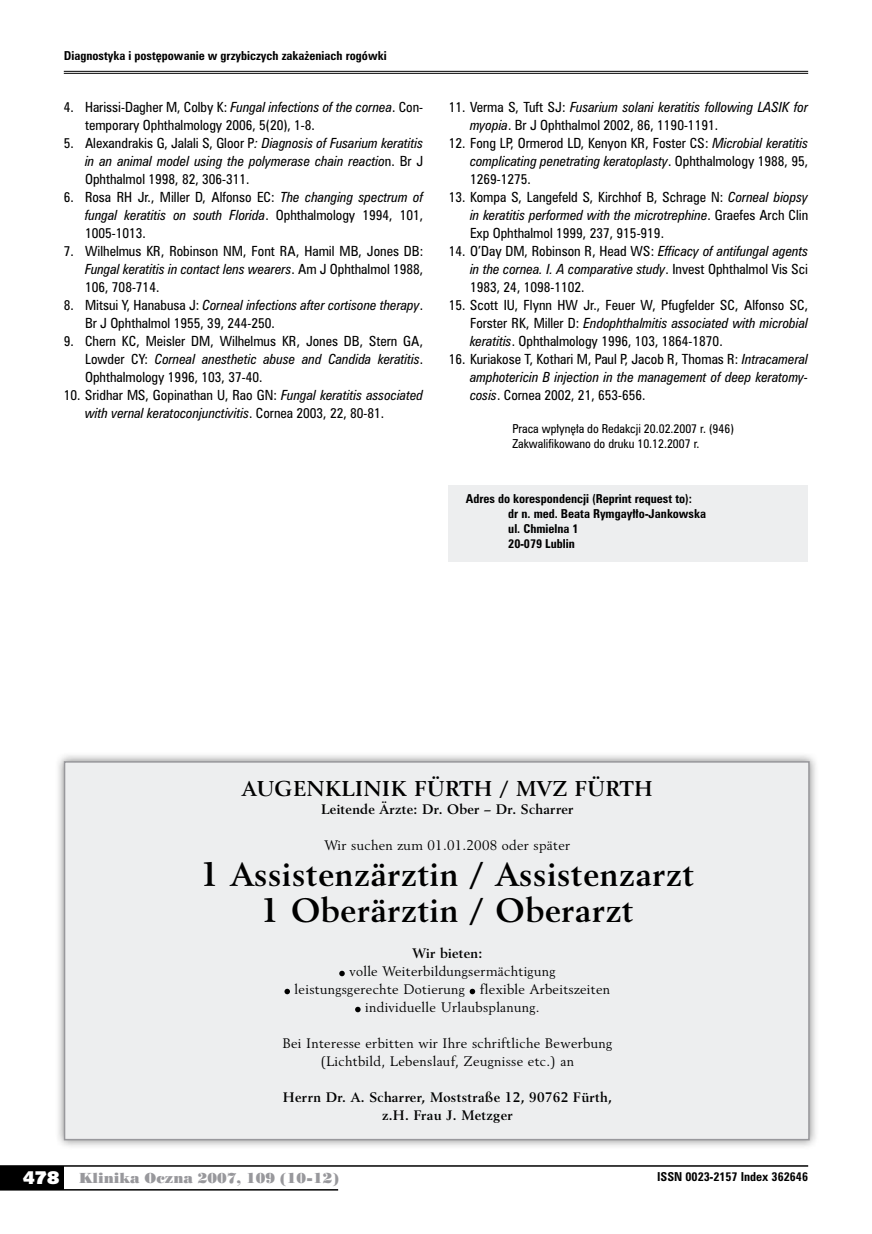
<style>
.page{position:relative;width:872px;height:1234px;background:#fff}
.page>*{position:absolute;margin:0;border:0;box-sizing:border-box;transform-origin:0 0}
.t1{font:700 33px/36px "Revival 565 PL";letter-spacing:.02em;color:#000;text-align:center}
.t2{font:700 21px "Revival 565 PL";letter-spacing:.02em;color:#000}
.t3{font:13.5px/18px "Revival 565 PL";letter-spacing:.02em;color:#000;text-align:center}
.t4{font:700 13.5px/18px "Revival 565 PL";letter-spacing:.02em;color:#000;text-align:center}
.t5{font:13.5px "Poster Bodoni PL";color:#98989c}
.t6{font:12.75px/18px "Zurich Cn PL";color:#000;text-align:justify}
.t7{font:italic 12.75px/18px "Zurich Cn PL";color:#000;text-align:justify}
.t8{font:700 11.25px/15px "Zurich Cn PL";color:#000}
.t9{font:11.25px/15px "Zurich Cn PL";color:#000}
.s1{font-style:italic}
.s2{font-style:normal}
.s3{font-family:"Humanst 531 U Blk PL";font-size:18px;color:#fff}
</style>
<div class="page">
<div style="left:0;top:1165px;width:64px;height:24px;background:#000"></div>
<hr style="left:0;top:1164px;width:808px;height:2px;background:#000">
<hr style="left:0;top:1188px;width:338px;height:2px;background:#000">
<hr style="left:64px;top:71px;width:744px;height:1px;background:#000">
<hr style="left:64px;top:73px;width:744px;height:1px;background:#000">
<div style="left:449px;top:485px;width:359px;height:77px;background:#edeeef"></div>
<div style="left:55px;top:752px;width:763px;height:397px;background:#000;opacity:.45"></div>
<div style="left:65px;top:761px;width:744px;height:378px;background:#edeeef"></div>
<svg style="left:339px;top:970px;width:6px;height:6px"></svg>
<svg style="left:284px;top:988px;width:6px;height:6px"></svg>
<svg style="left:469px;top:988px;width:6px;height:6px"></svg>
<svg style="left:355px;top:1006px;width:5px;height:6px"></svg>
<div style="left:64px;top:761px;width:745px;height:379px;border:2px solid #98989c"></div>
<p class="t8" style="left:64px;top:48px;width:324px">Diagnostyka i postępowanie w grzybiczych zakażeniach rogówki</p>
<p class="t6" style="left:85px;top:97px;width:340px;text-indent:-21px">4. Harissi-Dagher M, Colby K: <span class="s1">Fungal infections of the cornea</span>. Con&shy;temporary Ophthalmology 2006, 5(20), 1-8.</p>
<p class="t7" style="left:85px;top:133px;width:340px;text-indent:-21px"><span class="s2">5. Alexandrakis G, Jalali S, Gloor P</span>: Diagnosis of Fusarium keratitis in an animal model using the polymerase chain reactio<span class="s2">n. Br J Ophthalmol 1998, 82, 306-311.</span></p>
<p class="t6" style="left:85px;top:187px;width:340px;text-indent:-21px">6. Rosa RH Jr., Miller D, Alfonso EC: <span class="s1">The changing spectrum of fungal keratitis on south Florida</span>. Ophthalmology 1994, 101, 1005-1013.</p>
<p class="t6" style="left:85px;top:241px;width:340px;text-indent:-21px">7. Wilhelmus KR, Robinson NM, Font RA, Hamil MB, Jones DB:<br><span class="s1">Fungal keratitis in contact lens wearers</span>. Am J Ophthalmol 1988, 106, 708-714.</p>
<p class="t6" style="left:85px;top:295px;width:340px;text-indent:-21px">8. Mitsui Y, Hanabusa J: <span class="s1">Corneal infections after cortisone therapy</span>.<br>Br J Ophthalmol 1955, 39, 244-250.</p>
<p class="t6" style="left:85px;top:331px;width:340px;text-indent:-21px">9. Chern KC, Meisler DM, Wilhelmus KR, Jones DB, Stern GA, Lowder CY: <span class="s1">Corneal anesthetic abuse and Candida keratitis</span>.<br>Ophthalmology 1996, 103, 37-40.</p>
<p class="t7" style="left:85px;top:385px;width:340px;text-indent:-21px"><span class="s2">10. Sridhar MS, Gopinathan U, Rao GN:</span> Fungal keratitis associated with vernal keratoconjunctivitis<span class="s2">. Cornea 2003, 22, 80-81.</span></p>
<p class="t6" style="left:470px;top:98px;width:340px;text-indent:-21px">11. Verma S, Tuft SJ: <span class="s1">Fusarium solani keratitis following LASIK for myopia</span>. Br J Ophthalmol 2002, 86, 1190-1191.</p>
<p class="t6" style="left:470px;top:134px;width:340px;text-indent:-21px">12. Fong LP, Ormerod LD, Kenyon KR, Foster CS: <span class="s1">Microbial keratitis complicating penetrating keratoplasty</span>. Ophthalmology 1988, 95, 1269-1275.</p>
<p class="t6" style="left:470px;top:188px;width:340px;text-indent:-21px">13. Kompa S, Langefeld S, Kirchhof B, Schrage N: <span class="s1">Corneal biopsy in keratitis performed with the microtrephine</span>. Graefes Arch Clin Exp Ophthalmol 1999, 237, 915-919.</p>
<p class="t6" style="left:470px;top:242px;width:340px;text-indent:-21px">14. O’Day DM, Robinson R, Head WS: <span class="s1">Efficacy of antifungal agents in the cornea. I. A comparative study</span>. Invest Ophthalmol Vis Sci 1983, 24, 1098-1102.</p>
<p class="t6" style="left:470px;top:296px;width:340px;text-indent:-21px">15. Scott IU, Flynn HW Jr., Feuer W, Pfugfelder SC, Alfonso SC, Forster RK, Miller D: <span class="s1">Endophthalmitis associated with microbial keratitis</span>. Ophthalmology 1996, 103, 1864-1870.</p>
<p class="t7" style="left:470px;top:350px;width:340px;text-indent:-21px"><span class="s2">16. Kuriakose T, Kothari M, Paul P, Jacob R, Thomas R:</span> Intracameral amphotericin B injection in the management of deep keratomy&shy;cosis<span class="s2">. Cornea 2002, 21, 653-656.</span></p>
<p class="t9" style="left:512px;top:421px;width:223px">Praca wpłynęła do Redakcji 20.02.2007 r. (946)<br>Zakwalifikowano do druku 10.12.2007 r.</p>
<p class="t8" style="left:508px;top:491px;width:199px;text-indent:-43px">Adres do korespondencji (Reprint request to):<br>dr n. med. Beata Rymgayłło-Jankowska ul. Chmielna 1<br>20-079 Lublin</p>
<h2 class="t2" style="left:242px;top:775px;width:412px">AUGENKLINIK FÜRTH / MVZ FÜRTH</h2>
<p class="t4" style="left:321px;top:800px;width:254px">Leitende Ärzte: Dr. Ober – Dr. Scharrer</p>
<p class="t3" style="left:324px;top:836px;width:247px">Wir suchen zum 01.01.2008 oder später</p>
<h1 class="t1" style="left:200px;top:855px;width:495px">1 Assistenzärztin / Assistenzarzt<br>1 Oberärztin / Oberarzt</h1>
<p class="t4" style="left:412px;top:944px;width:71px">Wir bieten:</p>
<p class="t3" style="left:295px;top:962px;width:317px">volle Weiterbildungsermächtigung<br>leistungsgerechte Dotierung flexible Arbeitszeiten individuelle Urlaubsplanung.</p>
<p class="t3" style="left:282px;top:1034px;width:331px">Bei Interesse erbitten wir Ihre schriftliche Bewerbung (Lichtbild, Lebenslauf, Zeugnisse etc.) an</p>
<p class="t4" style="left:283px;top:1088px;width:330px">Herrn Dr. A. Scharrer, Moststraße 12, 90762 Fürth, z.H. Frau J. Metzger</p>
<p class="t5" style="left:23px;top:1168px;width:318px"><span class="s3">478</span> Klinika Oczna 2007, 109 (10-12)</p>
<p class="t8" style="left:657px;top:1168px;width:152px">ISSN 0023-2157 Index 362646</p>
</div>
